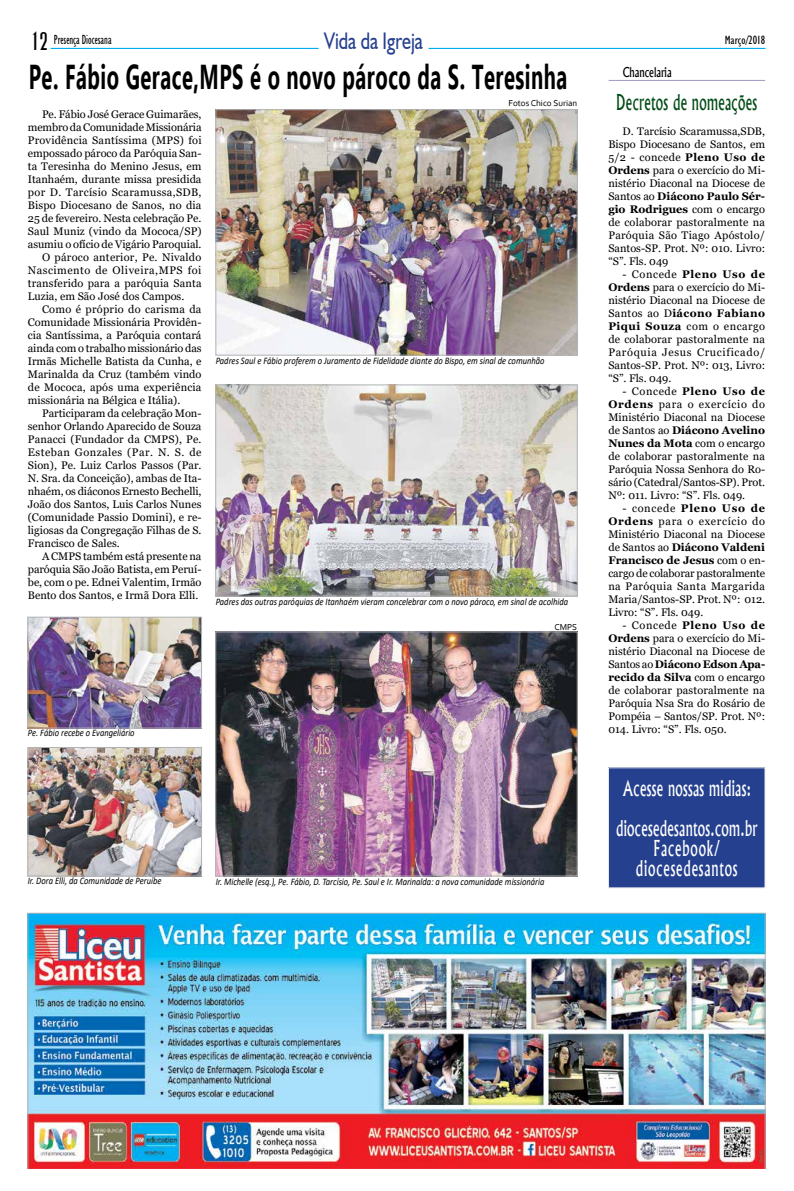
<style>
.page{position:relative;width:794px;height:1191px;background:#fff}
.page>*{position:absolute;margin:0;border:0;box-sizing:border-box;transform-origin:0 0}
.t1{font:700 34.5px "Ebrima";letter-spacing:.025em;color:#000;scale:.59 1}
.t2{font:24px "Humanist 521 BT";color:#25408f;scale:.76 1}
.t3{font:24px "Anastasia";color:#000}
.t4{font:500 21px/40px "Albertus";letter-spacing:.025em;color:#fff;text-align:center;scale:.63 1}
.t5{font:500 21px/20px "Albertus";letter-spacing:.065em;color:#fff;text-align:center;scale:.63 1}
.t6{font:500 21px "Albertus";letter-spacing:.025em;color:#004c16;scale:.63 1}
.t7{font:condensed 13.3px "Humanist 521 BT";color:#000;scale:.78 1}
.t8{font:500 13px "Albertus";color:#000;scale:.76 1}
.t9{font:condensed 12px "Humanist 521 BT";color:#000}
.t10{font:11px/13px "Georgia";color:#000;text-align:justify}
.t11{font:11px "Georgia";letter-spacing:.02em;color:#000}
.t12{font:11px "Georgia";letter-spacing:.045em;color:#000}
.t13{font:11px "Georgia";letter-spacing:.03em;color:#000}
.t14{font:italic 10px "Calibri";color:#000;scale:.85 1}
.t15{font:9px "Corbel";color:#000}
.s1{font-weight:700}
</style>
<div class="page">
<svg style="left:51px;top:48px;width:714px;height:1px"></svg>
<div style="left:318px;top:31px;width:110px;height:20px;background:#fff"></div>
<img style="left:28px;top:913px;width:737px;height:255px">
<img style="left:30px;top:619px;width:170px;height:107px">
<div style="left:28px;top:617px;width:174px;height:111px;border:1px solid #b1b4b6"></div>
<img style="left:218px;top:112px;width:357px;height:241px">
<div style="left:216px;top:110px;width:361px;height:245px;border:1px solid #b1b4b6"></div>
<img style="left:218px;top:387px;width:357px;height:207px">
<div style="left:216px;top:385px;width:361px;height:211px;border:1px solid #b1b4b6"></div>
<img style="left:218px;top:634px;width:357px;height:240px">
<div style="left:216px;top:632px;width:361px;height:244px;border:1px solid #b1b4b6"></div>
<img style="left:30px;top:749px;width:170px;height:125px">
<div style="left:28px;top:747px;width:174px;height:129px;border:1px solid #b1b4b6"></div>
<hr style="left:608px;top:80px;width:157px;height:1px;background:#9b9bc5">
<div style="left:608px;top:768px;width:157px;height:120px;background:#25408f"></div>
<h2 class="t3" style="left:31px;top:28px;width:19px">12</h2>
<h2 class="t2" style="left:324px;top:26px;width:131px">Vida da Igreja</h2>
<p class="t9" style="left:725px;top:33px;width:42px">Março/2018</p>
<h1 class="t1" style="left:29px;top:51px;width:914px">Pe. Fábio Gerace,MPS é o novo pároco da S. Teresinha</h1>
<p class="t15" style="left:508px;top:98px;width:70px">Fotos Chico Surian</p>
<p class="t10" style="left:42px;top:108px;width:161px">Pe. Fábio José Gerace Guimarães,</p>
<p class="t10" style="left:28px;top:121px;width:175px">membro da Comunidade Missionária</p>
<p class="t11" style="left:28px;top:133px;width:175px">Providência Santíssima (MPS) foi</p>
<p class="t10" style="left:28px;top:147px;width:175px">empossado pároco da Paróquia San-</p>
<p class="t10" style="left:28px;top:160px;width:175px">ta Teresinha do Menino Jesus, em</p>
<p class="t10" style="left:28px;top:173px;width:175px">Itanhaém, durante missa presidida</p>
<p class="t13" style="left:28px;top:185px;width:175px">por D. Tarcísio Scaramussa,SDB,</p>
<p class="t10" style="left:28px;top:199px;width:175px">Bispo Diocesano de Sanos, no dia</p>
<p class="t10" style="left:28px;top:212px;width:175px">25 de fevereiro. Nesta celebração Pe.</p>
<p class="t10" style="left:28px;top:225px;width:175px">Saul Muniz (vindo da Mococa/SP)</p>
<p class="t10" style="left:28px;top:238px;width:175px">asumiu o ofício de Vigário Paroquial.</p>
<p class="t11" style="left:42px;top:250px;width:161px">O pároco anterior, Pe. Nivaldo</p>
<p class="t12" style="left:28px;top:263px;width:175px">Nascimento de Oliveira,MPS foi</p>
<p class="t10" style="left:28px;top:277px;width:175px">transferido para a paróquia Santa</p>
<p class="t10" style="left:28px;top:290px;width:158px">Luzia, em São José dos Campos.</p>
<p class="t11" style="left:42px;top:302px;width:161px">Como é próprio do carisma da</p>
<p class="t10" style="left:28px;top:316px;width:175px">Comunidade Missionária Providên-</p>
<p class="t10" style="left:28px;top:329px;width:175px">cia Santíssima, a Paróquia contará</p>
<p class="t10" style="left:28px;top:342px;width:175px">ainda com o trabalho missionário das</p>
<p class="t10" style="left:28px;top:355px;width:175px">Irmãs Michelle Batista da Cunha, e</p>
<p class="t10" style="left:28px;top:368px;width:175px">Marinalda da Cruz (também vindo</p>
<p class="t10" style="left:28px;top:381px;width:175px">de Mococa, após uma experiência</p>
<p class="t10" style="left:28px;top:394px;width:154px">missionária na Bélgica e Itália).</p>
<p class="t10" style="left:42px;top:407px;width:161px">Participaram da celebração Mon-</p>
<p class="t10" style="left:28px;top:420px;width:175px">senhor Orlando Aparecido de Souza</p>
<p class="t10" style="left:28px;top:433px;width:175px">Panacci (Fundador da CMPS), Pe.</p>
<p class="t12" style="left:28px;top:445px;width:175px">Esteban Gonzales (Par. N. S. de</p>
<p class="t10" style="left:28px;top:459px;width:175px">Sion), Pe. Luiz Carlos Passos (Par.</p>
<p class="t10" style="left:28px;top:472px;width:175px">N. Sra. da Conceição), ambas de Ita-</p>
<p class="t10" style="left:28px;top:485px;width:175px">nhaém, os diáconos Ernesto Bechelli,</p>
<p class="t10" style="left:28px;top:498px;width:175px">João dos Santos, Luis Carlos Nunes</p>
<p class="t10" style="left:28px;top:511px;width:175px">(Comunidade Passio Domini), e re-</p>
<p class="t10" style="left:28px;top:524px;width:175px">ligiosas da Congregação Filhas de S.</p>
<p class="t10" style="left:28px;top:537px;width:93px">Francisco de Sales.</p>
<p class="t10" style="left:42px;top:550px;width:161px">A CMPS também está presente na</p>
<p class="t10" style="left:28px;top:563px;width:175px">paróquia São João Batista, em Peruí-</p>
<p class="t10" style="left:28px;top:576px;width:175px">be, com o pe. Ednei Valentim, Irmão</p>
<p class="t10" style="left:28px;top:589px;width:172px">Bento dos Santos, e Irmã Dora Elli.</p>
<p class="t7" style="left:54px;top:32px;width:75px">Presença Diocesana</p>
<p class="t8" style="left:623px;top:65px;width:66px">Chancelaria</p>
<h3 class="t6" style="left:616px;top:90px;width:225px">Decretos de nomeações</h3>
<p class="t10" style="left:608px;top:125px;width:158px;text-indent:14px">D. Tarcísio Scaramussa,SDB, Bispo Diocesano de Santos, em 5/2 - concede <span class="s1">Pleno Uso de Ordens</span> para o exercício do Mi&shy;nistério Diaconal na Diocese de Santos ao <span class="s1">Diácono Paulo Sér&shy;gio Rodrigues</span> com o encargo de colaborar pastoralmente na Paróquia São Tiago Apóstolo/ Santos-SP. Prot. Nº: 010. Livro: “S”. Fls. 049</p>
<p class="t10" style="left:608px;top:268px;width:158px;text-indent:14px">- Concede <span class="s1">Pleno Uso de Ordens</span> para o exercício do Mi&shy;nistério Diaconal na Diocese de Santos ao D<span class="s1">iácono Fabiano Piqui Souza</span> com o encargo de colaborar pastoralmente na Paróquia Jesus Crucificado/ Santos-SP. Prot. Nº: 013, Livro: “S”. Fls. 049.</p>
<p class="t10" style="left:608px;top:385px;width:158px;text-indent:14px">- Concede <span class="s1">Pleno Uso de Ordens</span> para o exercício do Ministério Diaconal na Diocese de Santos ao <span class="s1">Diácono Avelino Nunes da Mota</span> com o encargo de colaborar pastoralmente na Paróquia Nossa Senhora do Ro&shy;sário (Catedral/Santos-SP). Prot.<br>Nº: 011. Livro: “S”. Fls. 049.</p>
<p class="t10" style="left:608px;top:502px;width:158px;text-indent:14px">- concede <span class="s1">Pleno Uso de Ordens</span> para o exercício do Ministério Diaconal na Diocese de Santos ao <span class="s1">Diácono Valdeni Francisco de Jesus</span> com o en&shy;cargo de colaborar pastoralmente na Paróquia Santa Margarida Maria/Santos-SP. Prot. Nº: 012.<br>Livro: “S”. Fls. 049.</p>
<p class="t10" style="left:608px;top:619px;width:158px;text-indent:14px">- Concede <span class="s1">Pleno Uso de Ordens</span> para o exercício do Mi&shy;nistério Diaconal na Diocese de Santos ao <span class="s1">Diácono Edson Apa&shy;recido da Silva</span> com o encargo de colaborar pastoralmente na Paróquia Nsa Sra do Rosário de Pompéia – Santos/SP. Prot. Nº:<br>014. Livro: “S”. Fls. 050.</p>
<p class="t14" style="left:216px;top:354px;width:388px">Padres Saul e Fábio proferem o Juramento de Fidelidade diante do Bispo, em sinal de comunhão</p>
<p class="t14" style="left:216px;top:595px;width:416px">Padres das outras paróquias de Itanhaém vieram concelebrar com o novo pároco, em sinal de acolhida</p>
<p class="t15" style="left:554px;top:621px;width:24px">CMPS</p>
<p class="t14" style="left:28px;top:726px;width:127px">Pe. Fábio recebe o Evangeliário</p>
<p class="t14" style="left:28px;top:874px;width:159px">Ir. Dora Elli, da Comunidade de Peruíbe</p>
<p class="t14" style="left:216px;top:875px;width:388px">Ir. Michelle (esq.), Pe. Fábio, D. Tarcísio, Pe. Saul e Ir. Marinalda: a nova comunidade missionária</p>
<h3 class="t4" style="left:616px;top:768px;width:226px">Acesse nossas midias: diocesedesantos.com.br</h3>
<h3 class="t5" style="left:636px;top:838px;width:163px">Facebook/ diocesedesantos</h3>
</div>
